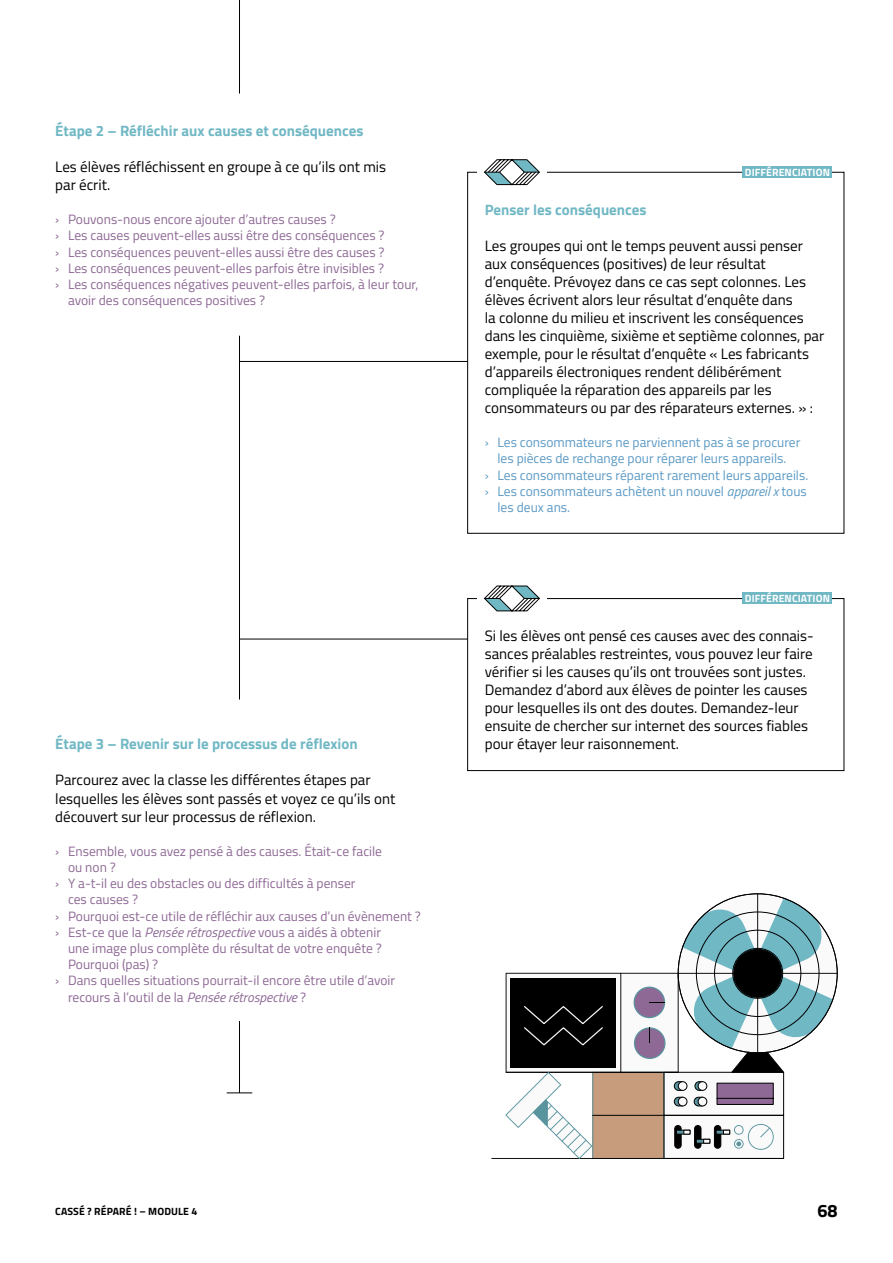
<style>
.page{position:relative;width:893px;height:1263px;background:#fff}
.page>*{position:absolute;margin:0;border:0;box-sizing:border-box;transform-origin:0 0}
.t1{font:700 18px "Titillium Web";color:#000}
.t2{font:15px/18px "Titillium Web";color:#000}
.t3{font:700 15px "Titillium Web";color:#71b8c5}
.t4{font:13.5px "Titillium Web";color:#8e6995}
.t5{font:13.5px "Titillium Web";color:#5b99c4}
.t6{font:700 10.5px "Titillium Web";letter-spacing:.01em;color:#fff}
.t7{font:700 10.5px "Titillium Web";letter-spacing:.01em;color:#000}
.s1{font-style:italic}
</style>
<div class="page">
<svg style="left:484px;top:159px;width:56px;height:26px"></svg>
<div style="left:467px;top:598px;width:377px;height:173px;border:1px solid #000"></div>
<div style="left:477px;top:579px;width:70px;height:38px;background:#fff"></div>
<svg style="left:484px;top:586px;width:56px;height:25px"></svg>
<hr style="left:239px;top:0;width:1px;height:94px;background:#000">
<hr style="left:239px;top:336px;width:1px;height:363px;background:#000">
<hr style="left:239px;top:1021px;width:1px;height:72px;background:#000">
<hr style="left:239px;top:361px;width:228px;height:1px;background:#000">
<hr style="left:239px;top:639px;width:228px;height:1px;background:#000">
<svg style="left:227px;top:1092px;width:25px;height:1px"></svg>
<hr style="left:491px;top:1158px;width:293px;height:1px;background:#000">
<svg style="left:505px;top:893px;width:333px;height:266px"></svg>
<div style="left:743px;top:166px;width:89px;height:12px;background:#71b8c5"></div>
<div style="left:743px;top:593px;width:89px;height:11px;background:#71b8c5"></div>
<p class="t3" style="left:55px;top:119px;width:310px">Étape 2 – Réfléchir aux causes et conséquences</p>
<p class="t2" style="left:55px;top:157px;width:332px">Les élèves réfléchissent en groupe à ce qu’ils ont mis par écrit.</p>
<p class="t4" style="left:55px;top:210px;width:282px">› Pouvons-nous encore ajouter d’autres causes ?</p>
<p class="t4" style="left:55px;top:226px;width:331px">› Les causes peuvent-elles aussi être des conséquences ?</p>
<p class="t4" style="left:55px;top:242px;width:331px">› Les conséquences peuvent-elles aussi être des causes ?</p>
<p class="t4" style="left:55px;top:258px;width:330px">› Les conséquences peuvent-elles parfois être invisibles ?</p>
<p class="t4" style="left:55px;top:274px;width:365px">› Les conséquences négatives peuvent-elles parfois, à leur tour,</p>
<p class="t4" style="left:68px;top:291px;width:199px">avoir des conséquences positives ?</p>
<p class="t6" style="left:745px;top:164px;width:87px">DIFFÉRENCIATION</p>
<p class="t3" style="left:485px;top:198px;width:163px">Penser les conséquences</p>
<p class="t2" style="left:485px;top:236px;width:341px">Les groupes qui ont le temps peuvent aussi penser aux conséquences (positives) de leur résultat d’enquête. Prévoyez dans ce cas sept colonnes. Les élèves écrivent alors leur résultat d’enquête dans<br>la colonne du milieu et inscrivent les conséquences dans les cinquième, sixième et septième colonnes, par exemple, pour le résultat d’enquête « Les fabricants d’appareils électroniques rendent délibérément compliquée la réparation des appareils par les consommateurs ou par des réparateurs externes. » :</p>
<p class="t5" style="left:485px;top:432px;width:317px">› Les consommateurs ne parviennent pas à se procurer</p>
<p class="t5" style="left:497px;top:449px;width:290px">les pièces de rechange pour réparer leurs appareils.</p>
<p class="t5" style="left:485px;top:465px;width:325px">› Les consommateurs réparent rarement leurs appareils.</p>
<p class="t5" style="left:485px;top:481px;width:324px">› Les consommateurs achètent un nouvel <span class="s1">appareil x</span> tous</p>
<p class="t5" style="left:497px;top:497px;width:74px">les deux ans.</p>
<p class="t6" style="left:745px;top:590px;width:87px">DIFFÉRENCIATION</p>
<p class="t2" style="left:485px;top:626px;width:330px">Si les élèves ont pensé ces causes avec des connais&shy;sances préalables restreintes, vous pouvez leur faire vérifier si les causes qu’ils ont trouvées sont justes.<br>Demandez d’abord aux élèves de pointer les causes pour lesquelles ils ont des doutes. Demandez-leur ensuite de chercher sur internet des sources fiables</p>
<p class="t3" style="left:55px;top:733px;width:304px">Étape 3 – Revenir sur le processus de réflexion</p>
<p class="t2" style="left:485px;top:734px;width:196px">pour étayer leur raisonnement.</p>
<p class="t2" style="left:55px;top:770px;width:342px">Parcourez avec la classe les différentes étapes par lesquelles les élèves sont passés et voyez ce qu’ils ont découvert sur leur processus de réflexion.</p>
<p class="t4" style="left:55px;top:841px;width:328px">› Ensemble, vous avez pensé à des causes. Était-ce facile</p>
<p class="t4" style="left:68px;top:857px;width:49px">ou non ?</p>
<p class="t4" style="left:55px;top:873px;width:302px">› Y a-t-il eu des obstacles ou des difficultés à penser</p>
<p class="t4" style="left:68px;top:890px;width:72px">ces causes ?</p>
<p class="t4" style="left:55px;top:906px;width:367px">› Pourquoi est-ce utile de réfléchir aux causes d’un évènement ?</p>
<p class="t4" style="left:55px;top:922px;width:327px">› Est-ce que la <span class="s1">Pensée rétrospective</span> vous a aidés à obtenir</p>
<p class="t4" style="left:68px;top:938px;width:315px">une image plus complète du résultat de votre enquête ?</p>
<p class="t4" style="left:68px;top:954px;width:92px">Pourquoi (pas) ?</p>
<p class="t4" style="left:55px;top:971px;width:341px">› Dans quelles situations pourrait-il encore être utile d’avoir</p>
<p class="t4" style="left:68px;top:987px;width:240px">recours à l’outil de la <span class="s1">Pensée rétrospective</span> ?</p>
<p class="t7" style="left:55px;top:1203px;width:143px">CASSÉ ? RÉPARÉ ! – MODULE 4</p>
<p class="t1" style="left:817px;top:1197px;width:22px">68</p>
</div>
